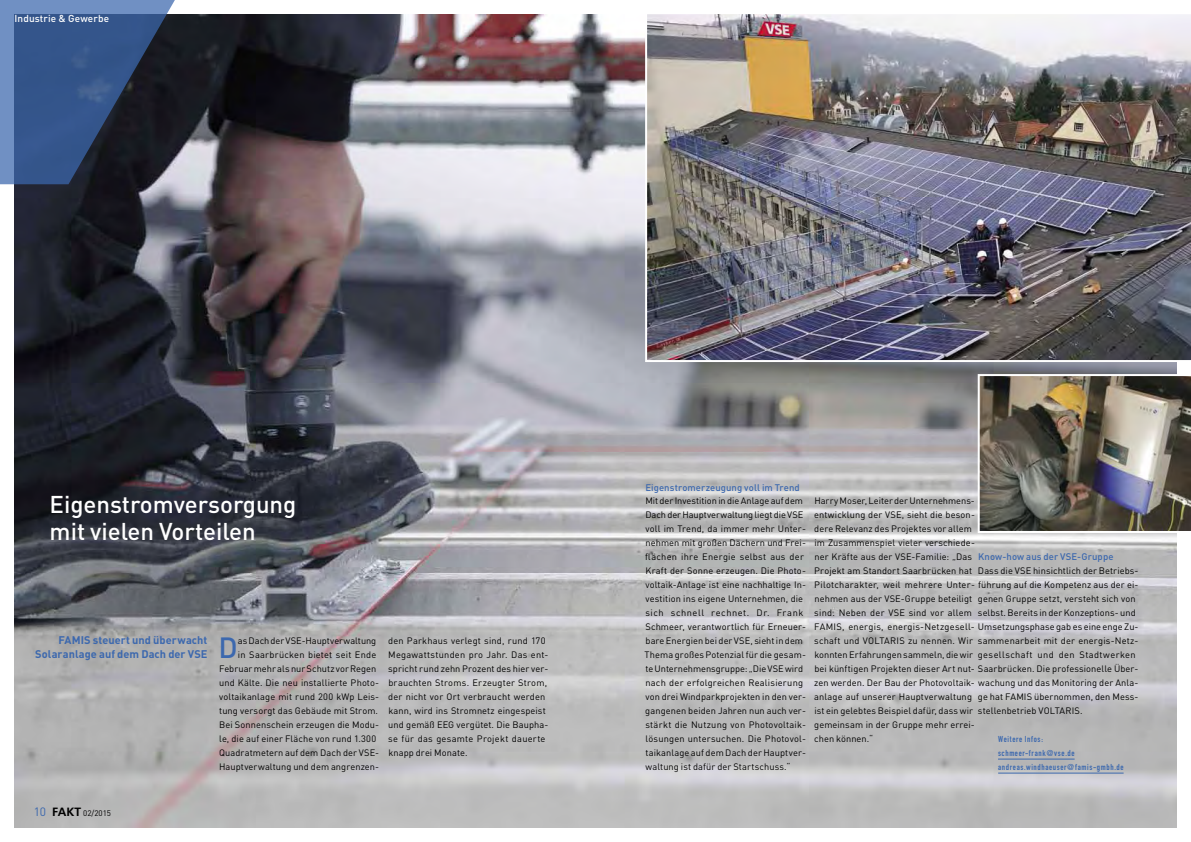
<style>
.page{position:relative;width:1191px;height:842px;background:#fff}
.page>*{position:absolute;margin:0;border:0;box-sizing:border-box;transform-origin:0 0}
.t1{font:500 28.9px "DIN";color:#3c68ae}
.t2{font:500 24px/27px "DIN";color:#fff}
.t3{font:700 11px/14px "DIN";letter-spacing:.005em;color:#3c68ae;text-align:right}
.t4{font:500 10px "DIN";letter-spacing:.015em;color:#fff}
.t5{font:500 9.5px "DIN";letter-spacing:.01em;color:#3c68ae}
.t6{font:9.2px/14px "DIN";letter-spacing:.01em;color:#000}
.t7{font:9.2px "DIN";letter-spacing:.04em;color:#000}
.t8{font:8.5px/14px "DIN Engschrift";letter-spacing:.075em;color:#3c68ae}
.t9{font:8px "DIN";color:#000}
.s1{font-size:12px;color:#3c68ae}
.s2{font-family:"Frutiger";font-weight:700;font-size:12px}
</style>
<div class="page">
<img style="left:14px;top:14px;width:1162px;height:814px">
<img style="left:644px;top:14px;width:547px;height:349px">
<hr style="left:998px;top:759px;width:76px;height:1px;background:#3c68ae">
<hr style="left:998px;top:773px;width:125px;height:1px;background:#3c68ae">
<svg style="left:0;top:0;width:180px;height:184px"></svg>
<img style="left:977px;top:374px;width:214px;height:159px">
<p class="t4" style="left:14px;top:12px;width:96px">Industrie &amp; Gewerbe</p>
<h2 class="t2" style="left:50px;top:490px;width:248px">Eigenstromversorgung mit vielen Vorteilen</h2>
<p class="t3" style="left:35px;top:633px;width:174px">FAMIS steuert und überwacht<br>Solaranlage auf dem Dach der VSE</p>
<h1 class="t1" style="left:218px;top:629px;width:21px">D</h1>
<p class="t6" style="left:238px;top:634px;width:140px">as Dach der VSE-Hauptverwaltung</p>
<p class="t6" style="left:238px;top:648px;width:140px">in Saarbrücken bietet seit Ende</p>
<p class="t6" style="left:219px;top:662px;width:159px">Februar mehr als nur Schutz vor Regen</p>
<p class="t6" style="left:219px;top:676px;width:162px">und Kälte. Die neu installierte Photo-</p>
<p class="t6" style="left:219px;top:690px;width:161px">voltaikanlage mit rund 200 kWp Leis-</p>
<p class="t6" style="left:219px;top:704px;width:160px">tung versorgt das Gebäude mit Strom.</p>
<p class="t6" style="left:219px;top:718px;width:162px">Bei Sonnenschein erzeugen die Modu-</p>
<p class="t6" style="left:219px;top:732px;width:159px">le, die auf einer Fläche von rund 1.300</p>
<p class="t6" style="left:219px;top:746px;width:160px">Quadratmetern auf dem Dach der VSE-</p>
<p class="t6" style="left:219px;top:760px;width:162px">Hauptverwaltung und dem angrenzen-</p>
<p class="t6" style="left:388px;top:634px;width:162px">den Parkhaus verlegt sind, rund 170<br>Megawattstunden pro Jahr. Das ent&shy;spricht rund zehn Prozent des hier ver&shy;brauchten Stroms. Erzeugter Strom, der nicht vor Ort verbraucht werden kann, wird ins Stromnetz eingespeist und gemäß EEG vergütet. Die Baupha&shy;se für das gesamte Projekt dauerte knapp drei Monate.</p>
<p class="t9" style="left:34px;top:808px;width:79px"><span class="s1">10</span> <span class="s2">FAKT</span> 02/2015</p>
<p class="t5" style="left:645px;top:481px;width:156px">Eigenstromerzeugung voll im Trend</p>
<p class="t6" style="left:644px;top:494px;width:163px">Mit der Investition in die Anlage auf dem Dach der Hauptverwaltung liegt die VSE voll im Trend, da immer mehr Unter&shy;nehmen mit großen Dächern und Frei&shy;flächen ihre Energie selbst aus der Kraft der Sonne erzeugen. Die Photo&shy;voltaik-Anlage ist eine nachhaltige In&shy;vestition ins eigene Unternehmen, die sich schnell rechnet. Dr. Frank Schmeer, verantwortlich für Erneuer&shy;bare Energien bei der VSE, sieht in dem Thema großes Potenzial für die gesam&shy;te Unternehmensgruppe: „Die VSE wird nach der erfolgreichen Realisierung von drei Windparkprojekten in den ver&shy;gangenen beiden Jahren nun auch ver&shy;stärkt die Nutzung von Photovoltaik&shy;lösungen untersuchen. Die Photovol&shy;taikanlage auf dem Dach der Hauptver&shy;waltung ist dafür der Startschuss.“</p>
<p class="t6" style="left:814px;top:494px;width:162px">Harry Moser, Leiter der Unternehmens&shy;entwicklung der VSE, sieht die beson&shy;dere Relevanz des Projektes vor allem im Zusammenspiel vieler verschiede&shy;ner Kräfte aus der VSE-Familie: „Das Projekt am Standort Saarbrücken hat</p>
<p class="t5" style="left:978px;top:551px;width:137px">Know-how aus der VSE-Gruppe</p>
<p class="t6" style="left:978px;top:564px;width:162px">Dass die VSE hinsichtlich der Betriebs-</p>
<p class="t6" style="left:814px;top:578px;width:326px">Pilotcharakter, weil mehrere Unter- führung auf die Kompetenz aus der ei-</p>
<p class="t6" style="left:978px;top:592px;width:159px">genen Gruppe setzt, versteht sich von</p>
<p class="t6" style="left:978px;top:606px;width:159px">selbst. Bereits in der Konzeptions- und</p>
<p class="t6" style="left:814px;top:620px;width:326px">FAMIS, energis, energis- Netzgesell- Umsetzungsphase gab es eine enge Zu-</p>
<p class="t6" style="left:978px;top:634px;width:162px">sammenarbeit mit der energis-Netz-</p>
<p class="t7" style="left:978px;top:649px;width:159px">gesellschaft und den Stadtwerken</p>
<p class="t6" style="left:814px;top:662px;width:326px">bei künftigen Projekten dieser Art nut- Saarbrücken. Die professionelle Über-</p>
<p class="t6" style="left:814px;top:676px;width:326px">zen werden. Der Bau der Photovoltaik- wachung und das Monitoring der Anla-</p>
<p class="t6" style="left:978px;top:690px;width:162px">ge hat FAMIS übernommen, den Mess-</p>
<p class="t6" style="left:978px;top:704px;width:106px">stellenbetrieb VOLTARIS.</p>
<p class="t8" style="left:998px;top:732px;width:127px">Weitere Infos:<br>schmeer-frank@vse.de andreas.windhaeuser@famis-gmbh.de</p>
<p class="t6" style="left:814px;top:592px;width:159px">nehmen aus der VSE-Gruppe beteiligt sind. Neben der VSE sind vor allem</p>
<p class="t6" style="left:814px;top:634px;width:160px">schaft und VOLTARIS zu nennen. Wir konnten Erfahrungen sammeln, die wir</p>
<p class="t6" style="left:814px;top:690px;width:162px">anlage auf unserer Hauptverwaltung ist ein gelebtes Beispiel dafür, dass wir gemeinsam in der Gruppe mehr errei&shy;chen können.“</p>
</div>
